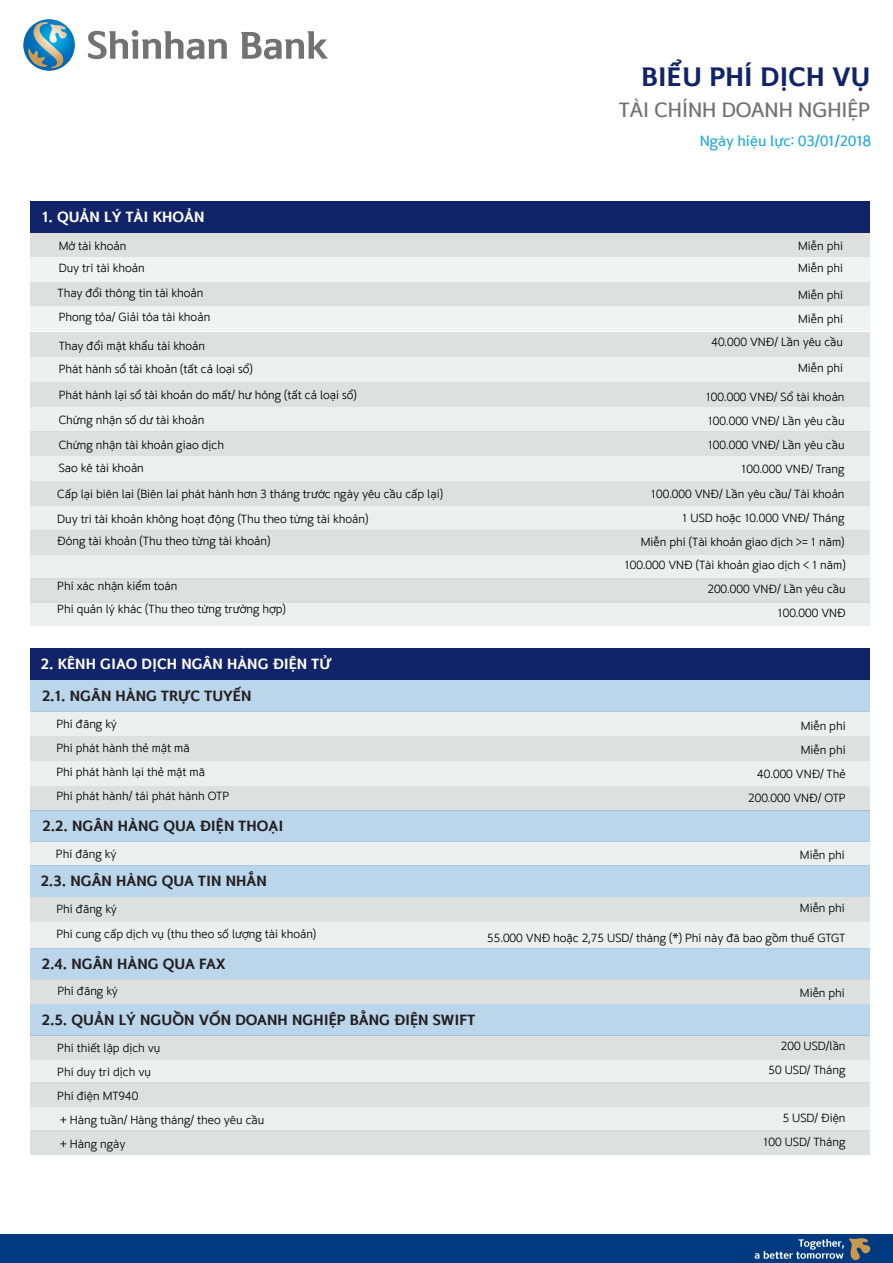
<style>
.page{position:relative;width:893px;height:1263px;background:#fff}
.page>*{position:absolute;margin:0;border:0;box-sizing:border-box;transform-origin:0 0}
.t1{font:700 27px "Shinhan";color:#112369}
.t2{font:500 21px "Shinhan";color:#717271}
.t3{font:700 15px "Shinhan";color:#231f20}
.t4{font:700 15px "Shinhan";color:#fff}
.t5{font:500 15px "Shinhan";color:#27aae1}
.t6{font:300 12px/24px "Shinhan";color:#000}
</style>
<div class="page">
<div style="left:30px;top:1107px;width:839px;height:25px;background:#edeeee"></div>
<div style="left:30px;top:1130px;width:839px;height:25px;background:#dee0e0"></div>
<div style="left:30px;top:1035px;width:839px;height:25px;background:#dee0e0"></div>
<div style="left:30px;top:601px;width:839px;height:25px;background:#edeeee"></div>
<div style="left:30px;top:555px;width:839px;height:25px;background:#edeeee"></div>
<div style="left:30px;top:407px;width:839px;height:24px;background:#edeeee"></div>
<div style="left:30px;top:332px;width:839px;height:25px;background:#dee0e0"></div>
<div style="left:30px;top:357px;width:839px;height:25px;background:#edeeee"></div>
<div style="left:30px;top:382px;width:839px;height:25px;background:#dee0e0"></div>
<div style="left:30px;top:282px;width:839px;height:25px;background:#dee0e0"></div>
<div style="left:30px;top:306px;width:839px;height:25px;background:#f1f2f2"></div>
<div style="left:30px;top:232px;width:839px;height:25px;background:#dee0e0"></div>
<div style="left:30px;top:456px;width:839px;height:25px;background:#edeeee"></div>
<div style="left:30px;top:481px;width:839px;height:25px;background:#dee0e0"></div>
<div style="left:30px;top:506px;width:839px;height:24px;background:#edeeee"></div>
<div style="left:30px;top:530px;width:839px;height:25px;background:#dee0e0"></div>
<div style="left:30px;top:711px;width:839px;height:25px;background:#edeeee"></div>
<div style="left:30px;top:736px;width:839px;height:25px;background:#dee0e0"></div>
<div style="left:30px;top:761px;width:839px;height:25px;background:#edeeee"></div>
<div style="left:30px;top:1059px;width:839px;height:25px;background:#edeeee"></div>
<div style="left:30px;top:1082px;width:839px;height:25px;background:#dee0e0"></div>
<div style="left:30px;top:786px;width:839px;height:24px;background:#dee0e0"></div>
<div style="left:30px;top:841px;width:839px;height:25px;background:#edeeee"></div>
<div style="left:30px;top:896px;width:839px;height:25px;background:#dee0e0"></div>
<div style="left:30px;top:921px;width:839px;height:28px;background:#edeeee"></div>
<div style="left:30px;top:257px;width:839px;height:24px;background:#f1f2f2"></div>
<div style="left:30px;top:431px;width:839px;height:25px;background:#dee0e0"></div>
<div style="left:30px;top:578px;width:839px;height:25px;background:#dee0e0"></div>
<div style="left:30px;top:202px;width:839px;height:31px;background:#112369"></div>
<div style="left:30px;top:649px;width:839px;height:31px;background:#112369"></div>
<div style="left:30px;top:681px;width:839px;height:31px;background:#bbd5eb"></div>
<div style="left:30px;top:810px;width:839px;height:31px;background:#bbd5eb"></div>
<div style="left:30px;top:866px;width:839px;height:31px;background:#bbd5eb"></div>
<div style="left:30px;top:948px;width:839px;height:31px;background:#bbd5eb"></div>
<div style="left:30px;top:979px;width:839px;height:25px;background:#dee0e0"></div>
<div style="left:30px;top:1004px;width:839px;height:31px;background:#bbd5eb"></div>
<div style="left:0;top:1234px;width:893px;height:29px;background:#003a80"></div>
<svg style="left:755px;top:1238px;width:116px;height:22px"></svg>
<svg style="left:23px;top:19px;width:52px;height:52px"></svg>
<svg style="left:88px;top:30px;width:139px;height:29px"></svg>
<svg style="left:241px;top:31px;width:87px;height:28px"></svg>
<h1 class="t1" style="left:641px;top:57px;width:230px">BIỂU PHÍ DỊCH VỤ</h1>
<p class="t4" style="left:42px;top:206px;width:164px">1. QUẢN LÝ TÀI KHOẢN</p>
<h2 class="t2" style="left:619px;top:95px;width:253px">TÀI CHÍNH DOANH NGHIỆP</h2>
<p class="t5" style="left:700px;top:130px;width:173px">Ngày hiệu lực: 03/01/2018</p>
<p class="t6" style="left:59px;top:234px;width:87px;line-height:22.5px">Mở tài khoản<br>Duy trì tài khoản</p>
<p class="t6" style="left:798px;top:234px;width:46px;line-height:22.5px">Miễn phí<br>Miễn phí</p>
<p class="t6" style="left:58px;top:280px;width:154px">Thay đổi thông tin tài khoản<br>Phong tỏa/ Giải tỏa tài khoản</p>
<p class="t6" style="left:59px;top:334px;width:196px;line-height:22.5px">Thay đổi mật khẩu tài khoản<br>Phát hành sổ tài khoản (tất cả loại sổ)</p>
<p class="t6" style="left:711px;top:283px;width:133px;line-height:23.5px;text-align:right">Miễn phí<br>Miễn phí<br>40.000 VNĐ/ Lần yêu cầu</p>
<p class="t6" style="left:798px;top:356px;width:46px">Miễn phí</p>
<p class="t6" style="left:59px;top:382px;width:300px">Phát hành lại sổ tài khoản do mất/ hư hỏng (tất cả loại sổ)</p>
<p class="t6" style="left:706px;top:384px;width:140px;text-align:justify">100.000 VNĐ/ Sổ tài khoản 100.000 VNĐ/ Lần yêu cầu 100.000 VNĐ/ Lần yêu cầu</p>
<p class="t6" style="left:59px;top:406px;width:167px;line-height:25.5px">Chứng nhận số dư tài khoản<br>Chứng nhận tài khoản giao dịch</p>
<p class="t6" style="left:57px;top:481px;width:387px;line-height:24.9px">Cấp lại biên lai (Biên lai phát hành hơn 3 tháng trước ngày yêu cầu cấp lại)<br>Duy trì tài khoản không hoạt động (Thu theo từng tài khoản)</p>
<p class="t6" style="left:57px;top:529px;width:215px">Đóng tài khoản (Thu theo từng tài khoản)</p>
<p class="t6" style="left:57px;top:575px;width:230px;line-height:22.5px">Phí xác nhận kiểm toán<br>Phí quản lý khác (Thu theo từng trường hợp)</p>
<p class="t6" style="left:59px;top:455px;width:87px">Sao kê tài khoản</p>
<p class="t6" style="left:651px;top:456px;width:195px;line-height:25.3px;text-align:right">100.000 VNĐ/ Trang<br>100.000 VNĐ/ Lần yêu cầu/ Tài khoản</p>
<p class="t6" style="left:641px;top:506px;width:205px;text-align:right">1 USD hoặc 10.000 VNĐ/ Tháng<br>Miễn phí (Tài khoản giao dịch &gt;= 1 năm)</p>
<p class="t6" style="left:625px;top:552px;width:223px;text-align:right">100.000 VNĐ (Tài khoản giao dịch &lt; 1 năm)<br>200.000 VNĐ/ Lần yêu cầu<br>100.000 VNĐ</p>
<p class="t4" style="left:41px;top:653px;width:292px">2. KÊNH GIAO DỊCH NGÂN HÀNG ĐIỆN TỬ</p>
<p class="t3" style="left:42px;top:685px;width:211px">2.1. NGÂN HÀNG TRỰC TUYẾN</p>
<p class="t6" style="left:56px;top:712px;width:174px">Phí đăng ký<br>Phí phát hành thẻ mật mã<br>Phí phát hành lại thẻ mật mã<br>Phí phát hành/ tái phát hành OTP</p>
<p class="t6" style="left:748px;top:713px;width:99px;text-align:right">Miễn phí<br>Miễn phí<br>40.000 VNĐ/ Thẻ<br>200.000 VNĐ/ OTP</p>
<p class="t3" style="left:42px;top:815px;width:243px">2.2. NGÂN HÀNG QUA ĐIỆN THOẠI</p>
<p class="t3" style="left:41px;top:870px;width:228px">2.3. NGÂN HÀNG QUA TIN NHẮN</p>
<p class="t6" style="left:56px;top:842px;width:62px">Phí đăng ký</p>
<p class="t6" style="left:56px;top:896px;width:261px;line-height:24.5px">Phí đăng ký<br>Phí cung cấp dịch vụ (thu theo số lượng tài khoản)</p>
<p class="t6" style="left:800px;top:843px;width:46px">Miễn phí</p>
<p class="t6" style="left:800px;top:896px;width:46px">Miễn phí</p>
<p class="t6" style="left:487px;top:926px;width:359px">55.000 VNĐ hoặc 2,75 USD/ tháng (*) Phí này đã bao gồm thuế GTGT</p>
<p class="t3" style="left:42px;top:953px;width:185px">2.4. NGÂN HÀNG QUA FAX</p>
<p class="t6" style="left:58px;top:979px;width:62px">Phí đăng ký</p>
<p class="t6" style="left:800px;top:980px;width:46px">Miễn phí</p>
<p class="t3" style="left:42px;top:1009px;width:435px">2.5. QUẢN LÝ NGUỒN VỐN DOANH NGHIỆP BẰNG ĐIỆN SWIFT</p>
<p class="t6" style="left:57px;top:1035px;width:209px">Phí thiết lập dịch vụ<br>Phí duy trì dịch vụ<br>Phí điện MT940<br>+ Hàng tuần/ Hàng tháng/ theo yêu cầu + Hàng ngày</p>
<p class="t6" style="left:768px;top:1034px;width:79px;text-align:right">200 USD/lần<br>50 USD/ Tháng</p>
<p class="t6" style="left:763px;top:1106px;width:84px;text-align:right">5 USD/ Điện<br>100 USD/ Tháng</p>
</div>
